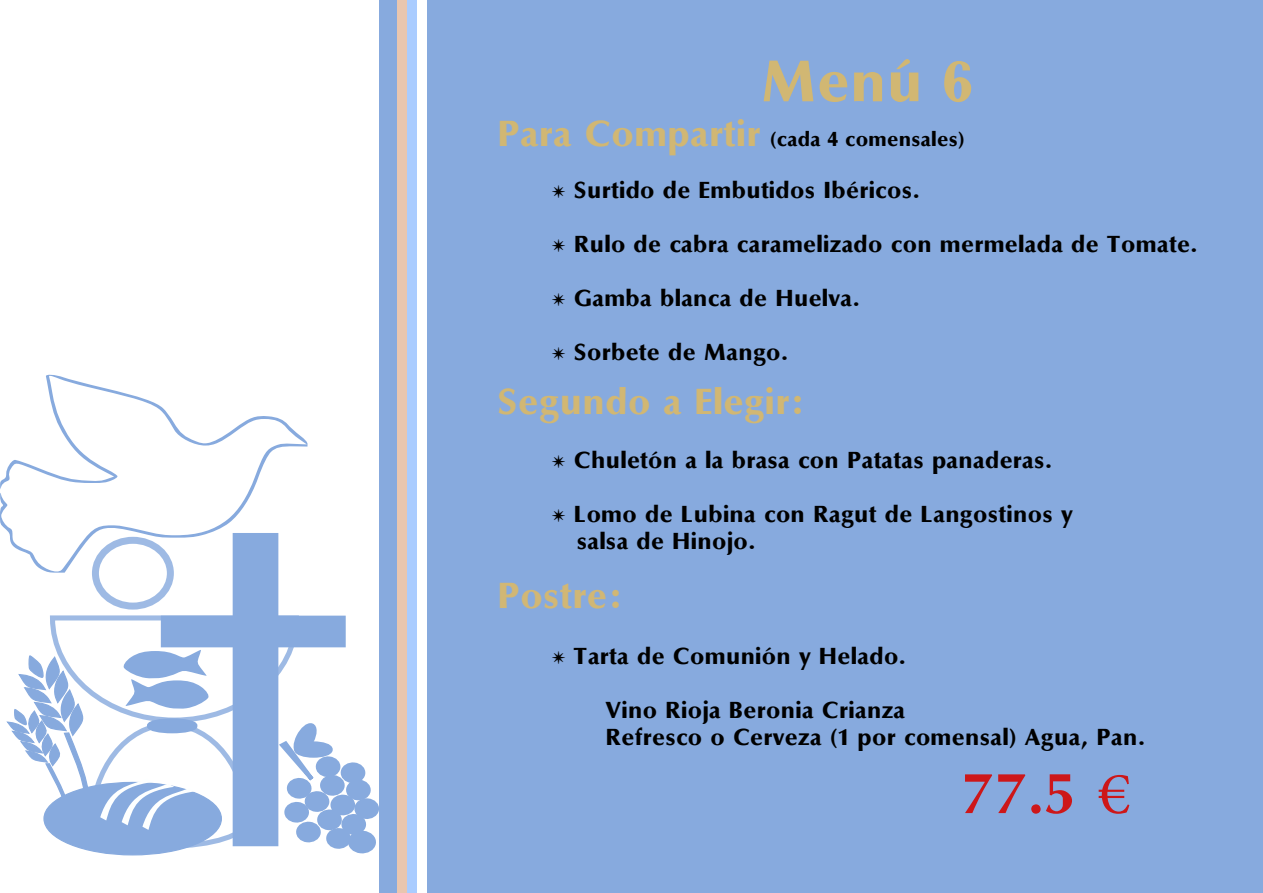
<style>
.page{position:relative;width:1263px;height:893px;background:#fff}
.page>*{position:absolute;margin:0;border:0;box-sizing:border-box;transform-origin:0 0}
.t1{font:700 60px "Optane";color:#cd1719}
.t2{font:800 60px "Optane";color:#d1b773}
.t3{font:800 37.5px "Optane";color:#d1b773}
.t4{font:800 37.5px "Optane";color:#d1b775}
.t5{font:800 24px/27px "Optane";color:#000}
.t6{font:800 21px "Optane";color:#000}
.s1{font-size:37.5px;color:#d1b773}
.s2{font-family:"Minion Pro";font-weight:400}
</style>
<div class="page">
<div style="left:92px;top:537px;width:82px;height:73px;border:7px solid #87aade;border-radius:50%"></div>
<div style="left:235px;top:535px;width:41px;height:309px;background:#87aade"></div>
<div style="left:233px;top:533px;width:45px;height:313px;border:4px solid #87aade"></div>
<svg style="left:6px;top:615px;width:373px;height:241px"></svg>
<svg style="left:0;top:374px;width:307px;height:199px"></svg>
<div style="left:379px;top:0;width:884px;height:893px;background:#87aade"></div>
<div style="left:408px;top:0;width:9px;height:893px;background:#acf"></div>
<div style="left:397px;top:0;width:10px;height:893px;background:#e9c6af"></div>
<div style="left:418px;top:0;width:9px;height:893px;background:#fff"></div>
<h1 class="t2" style="left:761px;top:46px;width:214px">Menú 6</h1>
<p class="t6" style="left:497px;top:127px;width:469px"><span class="s1">Para Compartir</span> (cada 4 comensales)</p>
<p class="t5" style="left:551px;top:177px;width:370px"><span class="s2">✴</span> Surtido de Embutidos Ibéricos.</p>
<p class="t5" style="left:551px;top:231px;width:648px"><span class="s2">✴</span> Rulo de cabra caramelizado con mermelada de Tomate.</p>
<p class="t5" style="left:551px;top:285px;width:310px"><span class="s2">✴</span> Gamba blanca de Huelva.</p>
<p class="t5" style="left:551px;top:339px;width:239px"><span class="s2">✴</span> Sorbete de Mango.</p>
<h2 class="t3" style="left:497px;top:380px;width:311px">Segundo a Elegir:</h2>
<p class="t5" style="left:551px;top:447px;width:503px"><span class="s2">✴</span> Chuletón a la brasa con Patatas panaderas.</p>
<p class="t5" style="left:577px;top:501px;width:498px;text-indent:-25px"><span class="s2">✴</span> Lomo de Lubina con Ragut de Langostinos y salsa de Hinojo.</p>
<h2 class="t4" style="left:497px;top:574px;width:128px">Postre:</h2>
<p class="t5" style="left:551px;top:642px;width:357px"><span class="s2">✴</span> Tarta de Comunión y Helado.</p>
<p class="t5" style="left:605px;top:696px;width:542px">Vino Rioja Beronia Crianza<br>Refresco o Cerveza (1 por comensal) Agua, Pan.</p>
<h1 class="t1" style="left:961px;top:757px;width:172px">77.5 <span class="s2">€</span></h1>
</div>
